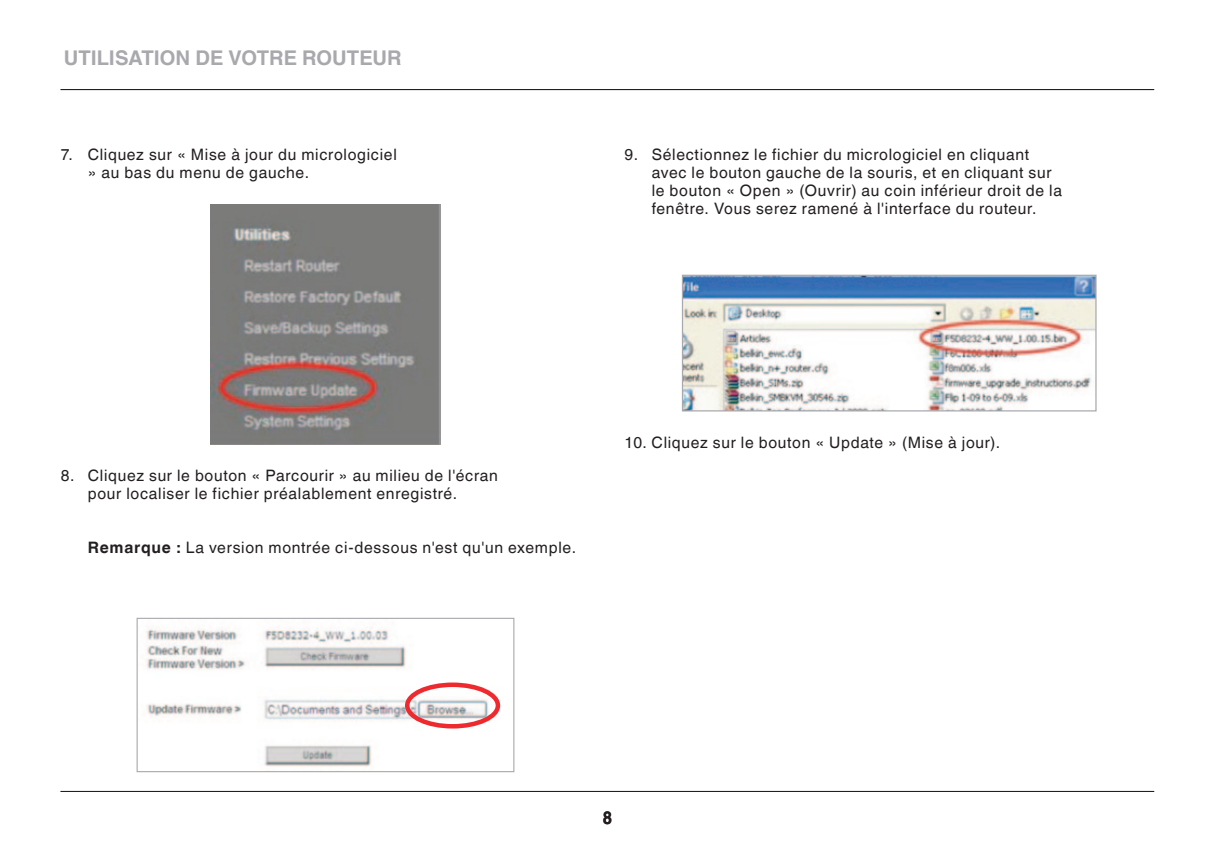
<style>
.page{position:relative;width:1215px;height:852px;background:#fff}
.page>*{position:absolute;margin:0;border:0;box-sizing:border-box;transform-origin:0 0}
.t1{font:700 20.25px "Helvetica World";color:#a8a9ad}
.t2{font:700 18px "Helvetica World";color:#231f20;scale:.9 1}
.t3{font:15.75px/18px "Helvetica World";letter-spacing:.045em;color:#231f20}
.s1{font-weight:700}
</style>
<div class="page">
<hr style="left:61px;top:790px;width:1093px;height:1px;background:#231f20">
<hr style="left:61px;top:89px;width:1093px;height:1px;background:#231f20">
<img style="left:211px;top:204px;width:229px;height:240px">
<img style="left:146px;top:627px;width:355px;height:140px">
<div style="left:137px;top:617px;width:377px;height:154px;border:1px solid #a8a9ad"></div>
<img style="left:684px;top:276px;width:411px;height:133px">
<div style="left:682px;top:274px;width:415px;height:137px;border:1px solid #a8a9ad"></div>
<div style="left:405px;top:682px;width:95px;height:46px;border:4px solid #ee2a2f;border-radius:50%"></div>
<p class="t1" style="left:64px;top:46px;width:339px">UTILISATION DE VOTRE ROUTEUR</p>
<p class="t3" style="left:88px;top:145px;width:311px;text-indent:-27px">7. Cliquez sur « Mise à jour du micrologiciel » au bas du menu de gauche.</p>
<p class="t3" style="left:652px;top:145px;width:412px;text-indent:-27px">9. Sélectionnez le fichier du micrologiciel en cliquant avec le bouton gauche de la souris, et en cliquant sur le bouton « Open » (Ouvrir) au coin inférieur droit de la fenêtre. Vous serez ramené à l'interface du routeur.</p>
<p class="t3" style="left:88px;top:466px;width:412px;text-indent:-27px">8. Cliquez sur le bouton « Parcourir » au milieu de l'écran pour localiser le fichier préalablement enregistré.</p>
<p class="t3" style="left:88px;top:538px;width:490px"><span class="s1">REMARQUE :</span> La version montrée ci-dessous n'est qu'un exemple.</p>
<p class="t3" style="left:625px;top:434px;width:377px">10. Cliquez sur le bouton « Update » (Mise à jour).</p>
<p class="t2" style="left:603px;top:806px;width:12px">8</p>
</div>
